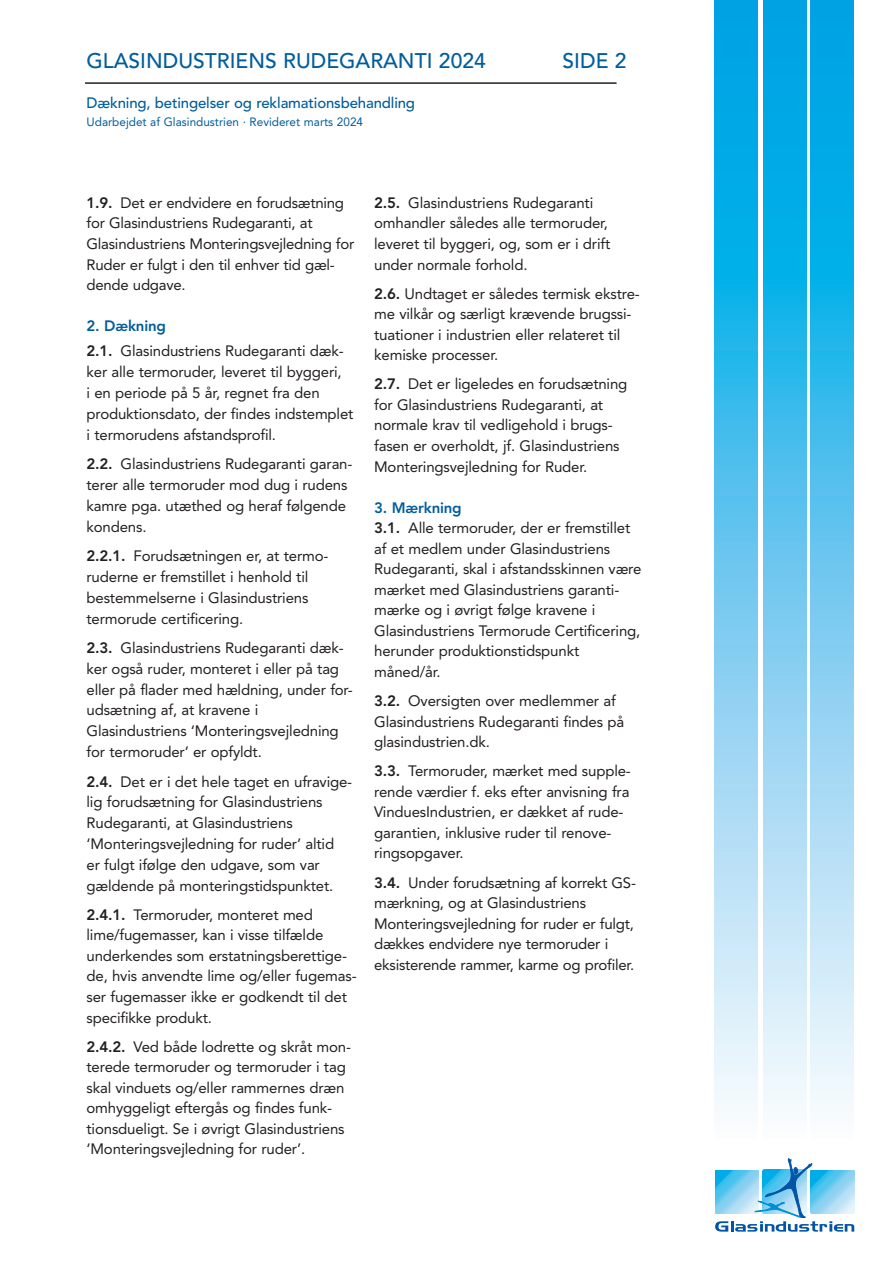
<style>
.page{position:relative;width:893px;height:1263px;background:#fff}
.page>*{position:absolute;margin:0;border:0;box-sizing:border-box;transform-origin:0 0}
.t1{font:500 21px "Avenir";color:#005d9c}
.t2{font:15px/20.5px "Avenir";letter-spacing:-.01em;color:#231f20}
.t3{font:500 15px "Avenir";letter-spacing:-.01em;color:#005d9c}
.t4{font:12px "Avenir";color:#005d9c}
.s1{font-family:"Avenir LT Std";font-weight:800}
.s2{font-weight:800;color:#005d9c}
.s3{font-weight:800}
</style>
<div class="page">
<svg style="left:715px;top:0;width:43px;height:1109px;background:#67c8ef"></svg>
<svg style="left:763px;top:0;width:43px;height:1109px;background:#67c8ef"></svg>
<svg style="left:811px;top:0;width:43px;height:1109px;background:#67c8ef"></svg>
<svg style="left:715px;top:1158px;width:139px;height:73px"></svg>
<hr style="left:85px;top:82px;width:532px;height:2px;background:#231f20">
<h1 class="t1" style="left:87px;top:52px;width:401px">GLASINDUSTRIENS RUDEGARANTI 2024</h1>
<h1 class="t1" style="left:563px;top:52px;width:66px">SIDE 2</h1>
<p class="t3" style="left:87px;top:96px;width:330px">Dækning, betingelser og reklamationsbehandling</p>
<p class="t4" style="left:87px;top:117px;width:278px">Udarbejdet af Glasindustrien · Revideret marts 2024</p>
<p class="t2" style="left:87px;top:194px;width:269px"><span class="s1">1.9.</span> Det er endvidere en forudsætning for Glasindustriens Rudegaranti, at Glasindustriens Monteringsvejledning for Ruder er fulgt i den til enhver tid gæl&shy;dende udgave.</p>
<p class="t2" style="left:87px;top:315px;width:259px;line-height:25px"><span class="s2">2. Dækning<br></span><span class="s3">2.1.</span> Glasindustriens Rudegaranti dæk-</p>
<p class="t2" style="left:87px;top:363px;width:268px">ker alle termoruder, leveret til byggeri,<br>i en periode på 5 år, regnet fra den produktionsdato, der findes indstemplet i termorudens afstandsprofil.</p>
<p class="t2" style="left:87px;top:455px;width:267px"><span class="s1">2.2.</span> Glasindustriens Rudegaranti garan&shy;terer alle termoruder mod dug i rudens kamre pga. utæthed og heraf følgende kondens.</p>
<p class="t2" style="left:87px;top:547px;width:243px"><span class="s3">2.2.1.</span> Forudsætningen er, at termo - ruderne er fremstillet i henhold til bestemmelserne i Glasindustriens termorude certificering.</p>
<p class="t2" style="left:87px;top:638px;width:268px"><span class="s3">2.3.</span> Glasindustriens Rudegaranti dæk&shy;ker også ruder, monteret i eller på tag eller på flader med hældning, under for&shy;udsætning af, at kravene i Glasindustriens ‘Monteringsvejledning for termoruder’ er opfyldt.</p>
<p class="t2" style="left:87px;top:772px;width:267px"><span class="s3">2.4.</span> Det er i det hele taget en ufravige&shy;lig forudsætning for Glasindustriens Rudegaranti, at Glasindustriens ‘Monteringsvejledning for ruder’ altid<br>er fulgt ifølge den udgave, som var gældende på monteringstidspunktet.</p>
<p class="t2" style="left:87px;top:905px;width:272px"><span class="s3">2.4.1.</span> Termoruder, monteret med lime/fugemasser, kan i visse tilfælde underkendes som erstatningsberettige&shy;de, hvis anvendte lime og/eller fugemas&shy;ser fugemasser ikke er godkendt til det specifikke produkt.</p>
<p class="t2" style="left:87px;top:1037px;width:266px"><span class="s3">2.4.2.</span> Ved både lodrette og skråt mon&shy;terede termoruder og termoruder i tag skal vinduets og/eller rammernes dræn omhyggeligt eftergås og findes funk&shy;tionsdueligt. Se i øvrigt Glasindustriens ‘Monteringsvejledning for ruder’.</p>
<p class="t2" style="left:374px;top:194px;width:238px"><span class="s3">2.5.</span> Glasindustriens Rudegaranti omhandler således alle termoruder, leveret til byggeri, og, som er i drift under normale forhold.</p>
<p class="t2" style="left:374px;top:284px;width:267px"><span class="s1">2.6.</span> Undtaget er således termisk ekstre&shy;me vilkår og særligt krævende brugssi&shy;tuationer i industrien eller relateret til kemiske processer.</p>
<p class="t2" style="left:374px;top:375px;width:255px"><span class="s3">2.7.</span> Det er ligeledes en forudsætning for Glasindustriens Rudegaranti, at normale krav til vedligehold i brugs - fasen er overholdt, jf. Glasindustriens Monteringsvejledning for Ruder.</p>
<p class="t2" style="left:374px;top:498px;width:269px"><span class="s2">3. Mærkning<br></span><span class="s3">3.1.</span> Alle termoruder, der er fremstillet af et medlem under Glasindustriens<br>Rudegaranti, skal i afstandsskinnen være mærket med Glasindustriens garanti&shy;mærke og i øvrigt følge kravene i<br>Glas industriens Termorude Certificering, herunder produktionstidspunkt måned/år.</p>
<p class="t2" style="left:374px;top:692px;width:252px"><span class="s3">3.2.</span> Oversigten over medlemmer af<br>Glasindustriens Rudegaranti findes på glasindustrien.dk.</p>
<p class="t2" style="left:374px;top:762px;width:258px"><span class="s3">3.3.</span> Termoruder, mærket med supple&shy;rende værdier f. eks efter anvisning fra VinduesIndustrien, er dækket af rude - garantien, inklusive ruder til renove&shy;ringsopgaver.</p>
<p class="t2" style="left:374px;top:873px;width:263px"><span class="s3">3.4.</span> Under forudsætning af korrekt GS&shy;mærkning, og at Glasindustriens Monteringsvejledning for ruder er fulgt, dækkes endvidere nye termoruder i eksisterende rammer, karme og profiler.</p>
</div>
